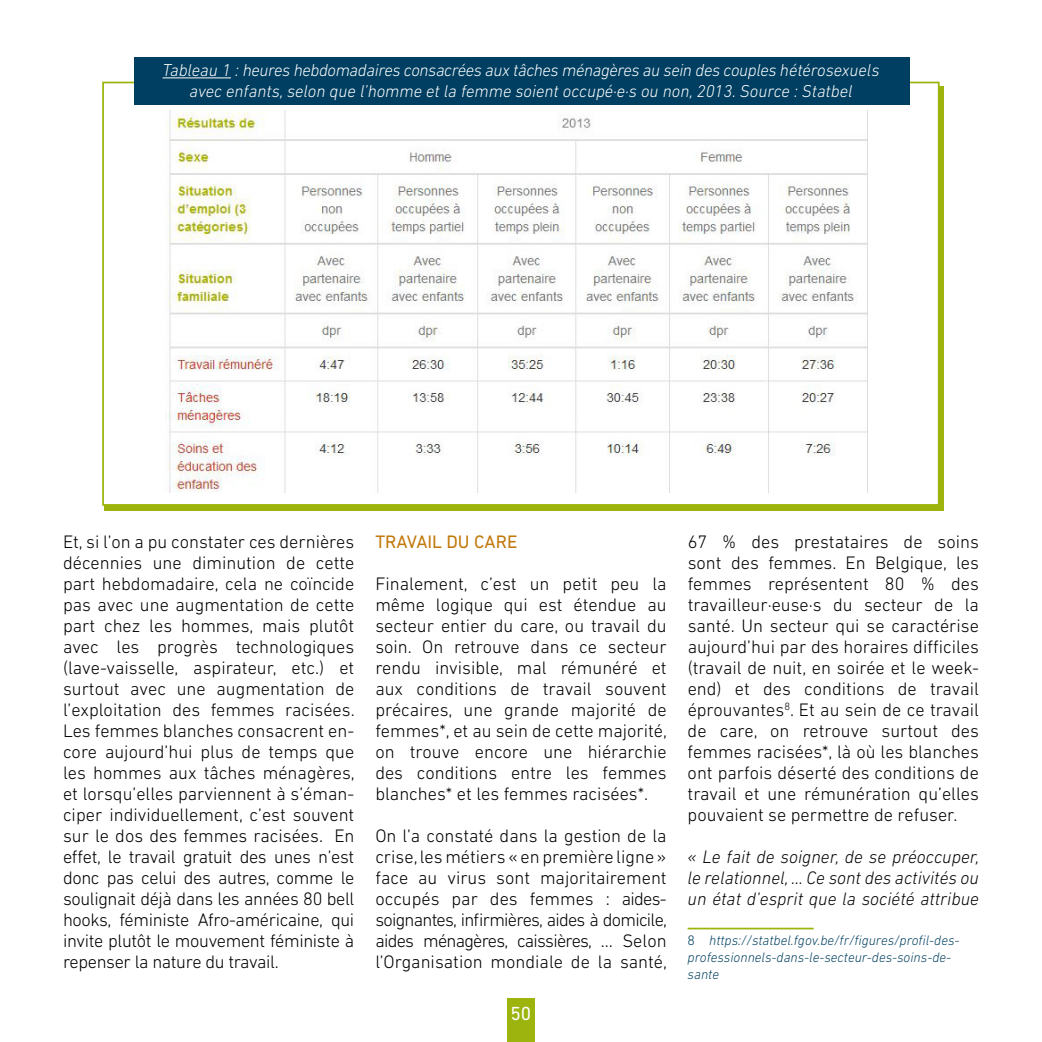
<style>
.page{position:relative;width:1042px;height:1042px;background:#fff}
.page>*{position:absolute;margin:0;border:0;box-sizing:border-box;transform-origin:0 0}
.t1{font:19.25px "DIN Next LT Pro";color:#fff}
.t2{font:300 18.38px/21px "DIN Next LT Pro";color:#000;text-align:justify}
.t3{font:italic 300 18.38px/21px "DIN Next LT Pro";color:#000;text-align:justify}
.t4{font:18.38px "DIN Next LT Pro";color:#c1790b}
.t5{font:italic 300 17.5px/21px "DIN Next LT Pro";color:#fff;text-align:center}
.t6{font:italic 300 14px/16.8px "DIN Next LT Pro";color:#003f61}
.s1{font-style:normal}
</style>
<div class="page">
<div style="left:507px;top:998px;width:27px;height:44px;background:#9cb40d"></div>
<div style="left:102px;top:82px;width:837px;height:424px;background:#fff;border:2px solid #9cb40d"></div>
<div style="left:134px;top:57px;width:775px;height:47px;background:#003f61"></div>
<hr style="left:687px;top:927px;width:126px;height:2px;background:#9cb40d">
<img style="left:166px;top:110px;width:702px;height:382px">
<hr style="left:163px;top:77px;width:68px;height:1px;background:#fff">
<p class="t5" style="left:163px;top:60px;width:718px">Tableau 1 : heures hebdomadaires consacrées aux tâches ménagères au sein des couples hétérosexuels avec enfants, selon que l’homme et la femme soient occupé·e·s ou non, 2013. Source : Statbel</p>
<p class="t2" style="left:63px;top:531px;width:293px">Et, si l’on a pu constater ces dernières décennies une diminution de cette part hebdomadaire, cela ne coïncide pas avec une augmentation de cette part chez les hommes, mais plutôt avec les progrès technologiques (lave-vaisselle, aspirateur, etc.) et surtout avec une augmentation de l’exploitation des femmes racisées.<br>Les femmes blanches consacrent en&shy;core aujourd’hui plus de temps que les hommes aux tâches ménagères, et lorsqu’elles parviennent à s’éman&shy;ciper individuellement, c’est souvent sur le dos des femmes racisées. En effet, le travail gratuit des unes n’est donc pas celui des autres, comme le soulignait déjà dans les années 80 bell hooks, féministe Afro-américaine, qui invite plutôt le mouvement féministe à repenser la nature du travail.</p>
<p class="t4" style="left:375px;top:531px;width:144px">TRAVAIL DU CARE</p>
<p class="t2" style="left:375px;top:573px;width:293px">Finalement, c’est un petit peu la même logique qui est étendue au secteur entier du care, ou travail du soin. On retrouve dans ce secteur rendu invisible, mal rémunéré et aux conditions de travail souvent précaires, une grande majorité de femmes*, et au sein de cette majorité, on trouve encore une hiérarchie des conditions entre les femmes blanches* et les femmes racisées*.</p>
<p class="t2" style="left:375px;top:825px;width:293px">On l’a constaté dans la gestion de la crise, les métiers « en première ligne » face au virus sont majoritairement occupés par des femmes : aides&shy;soignantes, infirmières, aides à domicile, aides ménagères, caissières, … Selon l’Organisation mondiale de la santé,</p>
<p class="t1" style="left:510px;top:1002px;width:22px">50</p>
<p class="t2" style="left:687px;top:531px;width:293px">67 % des prestataires de soins sont des femmes. En Belgique, les femmes représentent 80 % des travailleur·euse·s du secteur de la santé. Un secteur qui se caractérise aujourd’hui par des horaires difficiles (travail de nuit, en soirée et le week&shy;end) et des conditions de travail éprouvantes<sup>8</sup>. Et au sein de ce travail de care, on retrouve surtout des femmes racisées*, là où les blanches ont parfois déserté des conditions de travail et une rémunération qu’elles pouvaient se permettre de refuser.</p>
<p class="t3" style="left:687px;top:846px;width:293px">« Le fait de soigner, de se préoccuper, le relationnel, … Ce sont des activités ou un état d’esprit que la société attribue</p>
<p class="t6" style="left:687px;top:932px;width:273px"><span class="s1">8</span> https://statbel.fgov.be/fr/figures/profil-des&shy;professionnels-dans-le-secteur-des-soins-de&shy;sante</p>
</div>
